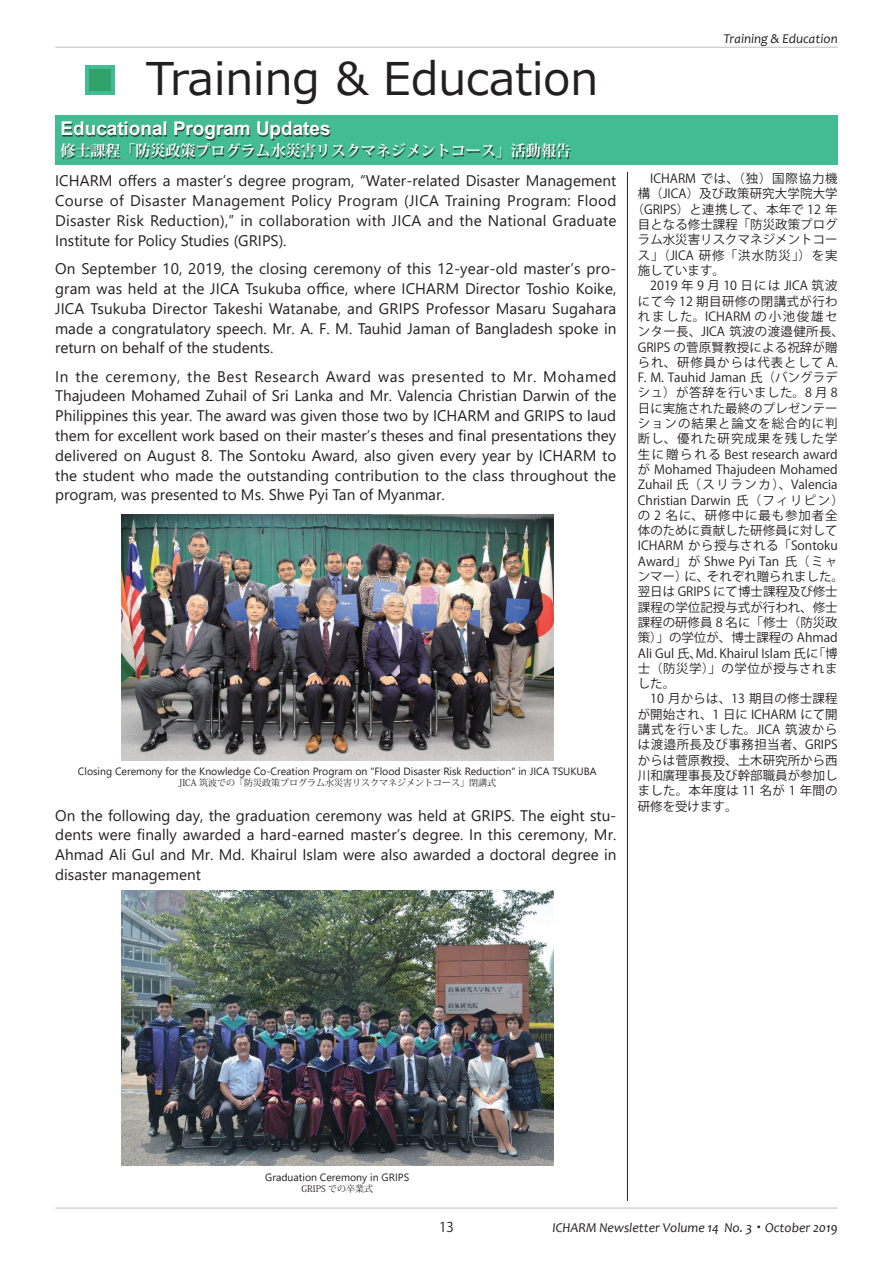
<style>
.page{position:relative;width:893px;height:1263px;background:#fff}
.page>*{position:absolute;margin:0;border:0;box-sizing:border-box;transform-origin:0 0}
.t1{font:45px "Meiryo";color:#231f20}
.t2{font:700 18.9px "Arial";color:#fff}
.t3{font:15.3px/19.8px "Segoe UI";color:#231f20;text-align:justify}
.t4{font:700 15px "Koz Min Pro";color:#fff}
.t5{font:italic 13.5px "Candara";color:#231f20}
.t6{font:13.5px "Koz Go Pro";color:#231f20}
.t7{font:12.45px "Koz Go Pro";letter-spacing:.005em;color:#231f20}
.t8{font:12.45px "Koz Go Pro";letter-spacing:.075em;color:#231f20}
.t9{font:12.45px "Koz Go Pro";letter-spacing:.03em;color:#231f20}
.t10{font:12.45px "Koz Go Pro";letter-spacing:.04em;color:#231f20}
.t11{font:12.45px "Koz Go Pro";letter-spacing:.08em;color:#231f20}
.t12{font:12.45px "Koz Go Pro";letter-spacing:.135em;color:#231f20}
.t13{font:12.45px "Koz Go Pro";letter-spacing:.035em;color:#231f20}
.t14{font:12.45px "Koz Go Pro";letter-spacing:.045em;color:#231f20}
.t15{font:10.5px "Segoe UI";color:#231f20}
.t16{font:9px "Koz Min Pro";color:#231f20}
.s1{font-family:"Koz Min Pro";font-style:normal}
</style>
<div class="page">
<div style="left:85px;top:65px;width:30px;height:30px;background:#43bc94"></div>
<div style="left:89px;top:70px;width:22px;height:21px;background:#32a16c"></div>
<div style="left:55px;top:115px;width:783px;height:49px;background:#43bc94"></div>
<div style="left:62px;top:123px;width:509px;height:36px;background:#231f20;opacity:.75"></div>
<hr style="left:627px;top:172px;width:1px;height:1029px;background:#231f20">
<img style="left:121px;top:514px;width:432px;height:247px">
<img style="left:121px;top:891px;width:432px;height:274px">
<hr style="left:55px;top:1208px;width:783px;height:1px;background:#bcbdc0">
<hr style="left:55px;top:47px;width:783px;height:1px;background:#bcbdc0">
<h1 class="t1" style="left:146px;top:47px;width:454px">Training &amp; Education</h1>
<p class="t2" style="left:61px;top:115px;width:271px">Educational Program Updates</p>
<p class="t4" style="left:61px;top:140px;width:512px">修士課程「防災政策プログラム水災害リスクマネジメントコース」活動報告</p>
<p class="t3" style="left:55px;top:170px;width:563px">ICHARM offers a master’s degree program, “Water-related Disaster Management Course of Disaster Management Policy Program (JICA Training Program: Flood Disaster Risk Reduction),” in collaboration with JICA and the National Graduate Institute for Policy Studies (GRIPS).</p>
<p class="t3" style="left:55px;top:257px;width:563px">On September 10, 2019, the closing ceremony of this 12-year-old master’s pro&shy;gram was held at the JICA Tsukuba office, where ICHARM Director Toshio Koike, JICA Tsukuba Director Takeshi Watanabe, and GRIPS Professor Masaru Sugahara made a congratulatory speech. Mr. A. F. M. Tauhid Jaman of Bangladesh spoke in return on behalf of the students.</p>
<p class="t3" style="left:55px;top:365px;width:563px">In the ceremony, the Best Research Award was presented to Mr. Mohamed Thajudeen Mohamed Zuhail of Sri Lanka and Mr. Valencia Christian Darwin of the Philippines this year. The award was given those two by ICHARM and GRIPS to laud them for excellent work based on their master’s theses and final presentations they delivered on August 8. The Sontoku Award, also given every year by ICHARM to the student who made the outstanding contribution to the class throughout the program, was presented to Ms. Shwe Pyi Tan of Myanmar.</p>
<p class="t15" style="left:78px;top:762px;width:520px">Closing Ceremony for the Knowledge Co-Creation Program on "Flood Disaster Risk Reduction" in JICA TSUKUBA</p>
<p class="t16" style="left:178px;top:776px;width:319px">JICA 筑波での「防災政策プログラム水災害リスクマネジメントコース」閉講式</p>
<p class="t3" style="left:55px;top:804px;width:563px">On the following day, the graduation ceremony was held at GRIPS. The eight stu&shy;dents were finally awarded a hard-earned master’s degree. In this ceremony, Mr.<br>Ahmad Ali Gul and Mr. Md. Khairul Islam were also awarded a doctoral degree in disaster management</p>
<p class="t5" style="left:723px;top:30px;width:116px">Training &amp; Education</p>
<p class="t9" style="left:638px;top:171px;width:201px">　ICHARM では、（独）国際協力機</p>
<p class="t7" style="left:638px;top:186px;width:201px">構（JICA）及び政策研究大学院大学</p>
<p class="t9" style="left:632px;top:201px;width:208px">（GRIPS）と連携して、本年で 12 年</p>
<p class="t7" style="left:638px;top:216px;width:201px">目となる修士課程「防災政策プログ</p>
<p class="t7" style="left:638px;top:232px;width:201px">ラム水災害リスクマネジメントコー</p>
<p class="t11" style="left:638px;top:247px;width:201px">ス」（JICA 研修「洪水防災」）を実</p>
<p class="t7" style="left:638px;top:262px;width:89px">施しています。</p>
<p class="t7" style="left:638px;top:278px;width:201px">　2019 年 9 月 10 日には JICA 筑波</p>
<p class="t13" style="left:638px;top:293px;width:201px">にて今 12 期目研修の閉講式が行わ</p>
<p class="t12" style="left:638px;top:308px;width:201px">れました。ICHARM の小池俊雄セ</p>
<p class="t9" style="left:638px;top:324px;width:208px">ンター長、JICA 筑波の渡邉健所長、</p>
<p class="t7" style="left:638px;top:339px;width:201px">GRIPS の菅原賢教授による祝辞が贈</p>
<p class="t8" style="left:638px;top:354px;width:201px">られ、研修員からは代表として A.</p>
<p class="t7" style="left:638px;top:369px;width:201px">F. M. Tauhid Jaman 氏（バングラデ</p>
<p class="t14" style="left:638px;top:385px;width:201px">シュ）が答辞を行いました。8 月 8</p>
<p class="t7" style="left:638px;top:400px;width:201px">日に実施された最終のプレゼンテー</p>
<p class="t8" style="left:638px;top:415px;width:201px">ションの結果と論文を総合的に判</p>
<p class="t11" style="left:638px;top:431px;width:201px">断し、優れた研究成果を残した学</p>
<p class="t7" style="left:638px;top:446px;width:201px">生に贈られる Best research award</p>
<p class="t7" style="left:638px;top:461px;width:201px">が Mohamed Thajudeen Mohamed</p>
<p class="t7" style="left:638px;top:477px;width:201px">Zuhail 氏（スリランカ）、Valencia</p>
<p class="t7" style="left:638px;top:492px;width:208px">Christian Darwin 氏（フィリピン）</p>
<p class="t8" style="left:638px;top:507px;width:201px">の 2 名に、研修中に最も参加者全</p>
<p class="t7" style="left:638px;top:522px;width:201px">体のために貢献した研修員に対して</p>
<p class="t7" style="left:638px;top:538px;width:201px">ICHARM から授与される「Sontoku</p>
<p class="t7" style="left:638px;top:553px;width:201px">Award」が Shwe Pyi Tan 氏（ミャ</p>
<p class="t7" style="left:638px;top:568px;width:208px">ンマー）に、それぞれ贈られました。</p>
<p class="t7" style="left:638px;top:584px;width:201px">翌日は GRIPS にて博士課程及び修士</p>
<p class="t7" style="left:638px;top:599px;width:201px">課程の学位記授与式が行われ、修士</p>
<p class="t7" style="left:638px;top:614px;width:201px">課程の研修員 8 名に「修士（防災政</p>
<p class="t7" style="left:638px;top:630px;width:201px">策）」の学位が、博士課程の Ahmad</p>
<p class="t7" style="left:638px;top:645px;width:201px">Ali Gul 氏、Md. Khairul Islam 氏に「博</p>
<p class="t10" style="left:638px;top:660px;width:201px">士（防災学）」の学位が授与されま</p>
<p class="t7" style="left:638px;top:675px;width:39px">した。</p>
<p class="t7" style="left:638px;top:691px;width:201px">　10 月からは、13 期目の修士課程</p>
<p class="t7" style="left:638px;top:706px;width:201px">が開始され、1 日に ICHARM にて開</p>
<p class="t8" style="left:638px;top:721px;width:201px">講式を行いました。JICA 筑波から</p>
<p class="t10" style="left:638px;top:737px;width:201px">は渡邉所長及び事務担当者、GRIPS</p>
<p class="t7" style="left:638px;top:752px;width:201px">からは菅原教授、土木研究所から西</p>
<p class="t7" style="left:638px;top:767px;width:201px">川和廣理事長及び幹部職員が参加し</p>
<p class="t7" style="left:638px;top:783px;width:201px">ました。本年度は 11 名が 1 年間の</p>
<p class="t7" style="left:638px;top:798px;width:101px">研修を受けます。</p>
<p class="t15" style="left:265px;top:1168px;width:146px">Graduation Ceremony in GRIPS</p>
<p class="t16" style="left:301px;top:1183px;width:73px">GRIPS での卒業式</p>
<p class="t6" style="left:439px;top:1219px;width:16px">13</p>
<p class="t5" style="left:552px;top:1219px;width:287px">ICHARM Newsletter Volume 14 No. 3<span class="s1">・</span> October 2019</p>
</div>
